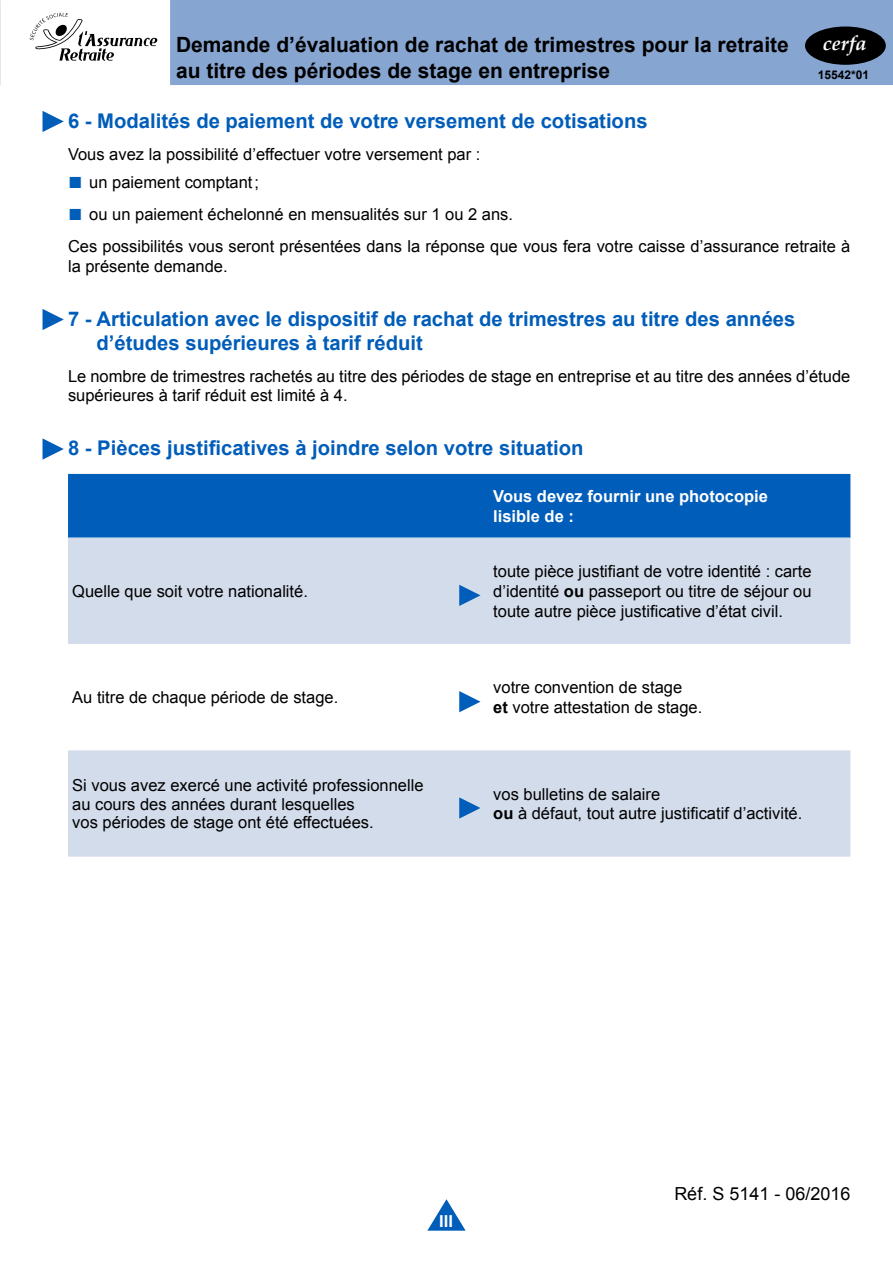
<style>
.page{position:relative;width:893px;height:1263px;background:#fff}
.page>*{position:absolute;margin:0;border:0;box-sizing:border-box;transform-origin:0 0}
.t1{font:700 21px/25.2px "Arial";color:#000}
.t2{font:700 20.25px/24px "Arial";color:#005db9}
.t3{font:italic 700 20.25px "Palatino Linotype";color:#fff}
.t4{font:18px "Arial";color:#000}
.t5{font:16.5px/19.8px "Arial";color:#000}
.t6{font:700 16.5px/19.5px "Arial";color:#fff}
.t7{font:700 12px "Arial";color:#000}
.s1{font-weight:700;font-size:24px;color:#005db9}
.s2{font-weight:700}
</style>
<div class="page">
<svg style="left:30px;top:13px;width:128px;height:48px"></svg>
<div style="left:170px;top:0;width:723px;height:85px;background:#87a5d1"></div>
<div style="left:805px;top:27px;width:81px;height:38px;background:#000;border-radius:50%"></div>
<svg style="left:427px;top:1199px;width:39px;height:32px"></svg>
<svg style="left:43px;top:111px;width:21px;height:21px"></svg>
<svg style="left:43px;top:309px;width:21px;height:21px"></svg>
<svg style="left:43px;top:438px;width:21px;height:22px"></svg>
<div style="left:68px;top:474px;width:782px;height:64px;background:#005db9"></div>
<svg style="left:68px;top:538px;width:782px;height:319px;fill:#d3dceb"></svg>
<svg style="left:459px;top:585px;width:21px;height:21px"></svg>
<svg style="left:459px;top:691px;width:21px;height:21px"></svg>
<svg style="left:459px;top:797px;width:21px;height:22px"></svg>
<p class="t1" style="left:176px;top:33px;width:614px">Demande d’évaluation de rachat de trimestres pour la retraite au titre des périodes de stage en entreprise</p>
<p class="t3" style="left:823px;top:29px;width:45px">cerfa</p>
<p class="t7" style="left:818px;top:67px;width:53px">15542*01</p>
<p class="t2" style="left:68px;top:109px;width:581px">6 - Modalités de paiement de votre versement de cotisations</p>
<p class="t5" style="left:68px;top:144px;width:414px">Vous avez la possibilité d’effectuer votre versement par :</p>
<p class="t5" style="left:68px;top:172px;width:193px"><span class="s1">■</span> un paiement comptant;</p>
<p class="t5" style="left:68px;top:198px;width:784px;line-height:32.2px"><span class="s1">■</span> ou un paiement échelonné en mensualités sur 1 ou 2 ans.<br>Ces possibilités vous seront présentées dans la réponse que vous fera votre caisse d’assurance retraite à</p>
<p class="t5" style="left:68px;top:256px;width:161px">la présente demande.</p>
<p class="t2" style="left:97px;top:307px;width:700px;text-indent:-28px">7 - Articulation avec le dispositif de rachat de trimestres au titre des années d’études supérieures à tarif réduit</p>
<p class="t5" style="left:68px;top:366px;width:784px">Le nombre de trimestres rachetés au titre des périodes de stage en entreprise et au titre des années d’étude supérieures à tarif réduit est limité à 4.</p>
<p class="t2" style="left:68px;top:437px;width:517px">8 - Pièces justificatives à joindre selon votre situation</p>
<p class="t6" style="left:493px;top:487px;width:276px">Vous devez fournir une photocopie lisible de :</p>
<p class="t5" style="left:72px;top:581px;width:237px">Quelle que soit votre nationalité.</p>
<p class="t5" style="left:493px;top:561px;width:320px;text-align:justify">toute pièce justifiant de votre identité : carte d’identité <span class="s2">ou</span> passeport ou titre de séjour ou toute autre pièce justificative d’état civil.</p>
<p class="t5" style="left:72px;top:688px;width:267px">Au titre de chaque période de stage.</p>
<p class="t5" style="left:493px;top:678px;width:211px">votre convention de stage<br><span class="s2">et</span> votre attestation de stage.</p>
<p class="t5" style="left:72px;top:777px;width:353px;line-height:18px">Si vous avez exercé une activité professionnelle au cours des années durant lesquelles<br>vos périodes de stage ont été effectuées.</p>
<p class="t5" style="left:493px;top:784px;width:311px">vos bulletins de salaire<br><span class="s2">ou</span> à défaut, tout autre justificatif d’activité.</p>
<p class="t6" style="left:439px;top:1212px;width:15px">III</p>
<p class="t4" style="left:674px;top:1181px;width:178px">Réf. S 5141 - 06/2016</p>
</div>
